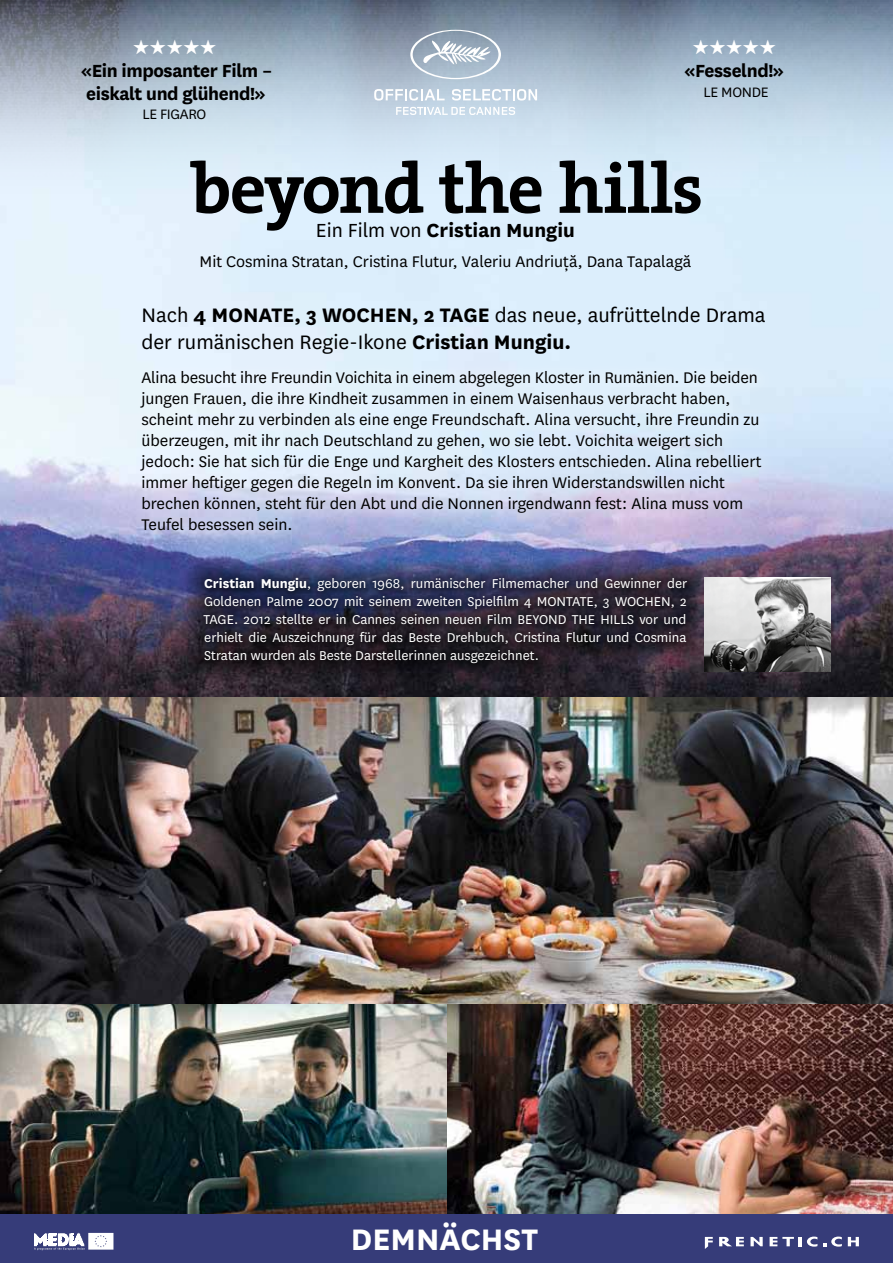
<style>
.page{position:relative;width:893px;height:1263px;background:#fff}
.page>*{position:absolute;margin:0;border:0;box-sizing:border-box;transform-origin:0 0}
.t1{font:700 34.65px "National";color:#fff}
.t2{font:22.8px/27px "National";color:#000}
.t3{font:700 22.2px "National";color:#000}
.t4{font:700 20.55px/22.8px "National";letter-spacing:-.02em;color:#000}
.t5{font:20.55px "Zapf Dingbats ITC";color:#fff}
.t6{font:18px/21px "National";color:#000}
.t7{font:15.9px "National";letter-spacing:-.02em;color:#000}
.t8{font:15px/18px "National";color:#fff;text-align:justify}
.s1{font-weight:400}
.s2{font-weight:700}
</style>
<div class="page">
<img style="left:0;top:0;width:893px;height:972px">
<img style="left:0;top:972px;width:893px;height:33px">
<svg style="left:410px;top:30px;width:91px;height:49px;background:#aebcca"></svg>
<svg style="left:452px;top:89px;width:85px;height:12px"></svg>
<svg style="left:374px;top:89px;width:71px;height:12px"></svg>
<svg style="left:396px;top:107px;width:119px;height:8px"></svg>
<img style="left:446px;top:1005px;width:447px;height:209px">
<img style="left:0;top:1005px;width:446px;height:209px">
<svg style="left:132px;top:360px;width:645px;height:186px;background:#d5dff2"></svg>
<svg style="left:190px;top:160px;width:511px;height:71px;background:#99a5ae"></svg>
<svg style="left:182px;top:557px;width:526px;height:128px;background:#2a273c"></svg>
<img style="left:705px;top:577px;width:125px;height:95px">
<div style="left:0;top:1214px;width:893px;height:49px;background:#363c79"></div>
<svg style="left:848px;top:1237px;width:11px;height:9px"></svg>
<svg style="left:823px;top:1236px;width:19px;height:10px"></svg>
<svg style="left:705px;top:1237px;width:8px;height:12px"></svg>
<svg style="left:750px;top:1237px;width:13px;height:9px"></svg>
<svg style="left:770px;top:1236px;width:47px;height:10px"></svg>
<svg style="left:719px;top:1237px;width:25px;height:9px"></svg>
<svg style="left:34px;top:1232px;width:79px;height:18px"></svg>
<p class="t5" style="left:133px;top:37px;width:85px">★★★★★</p>
<p class="t4" style="left:81px;top:58px;width:193px">«Ein imposanter Film – eiskalt und glühend!»</p>
<p class="t7" style="left:142px;top:104px;width:47px">Le Figaro</p>
<p class="t3" style="left:316px;top:215px;width:261px"><span class="s1">Ein Film von</span> Cristian Mungiu</p>
<p class="t5" style="left:692px;top:38px;width:85px">★★★★★</p>
<p class="t4" style="left:684px;top:58px;width:101px">«Fesselnd!»</p>
<p class="t7" style="left:704px;top:82px;width:66px">LE MONDE</p>
<p class="t6" style="left:200px;top:250px;width:493px">Mit Cosmina Stratan, Cristina Flutur, Valeriu Andriuţă, Dana Tapalagă</p>
<p class="t2" style="left:141px;top:301px;width:626px">Nach <span class="s2">4 MONATE, 3 WOCHEN, 2 TAGE</span> das neue, aufrüttelnde Drama der rumänischen Regie-Ikone <span class="s2">Cristian Mungiu.</span></p>
<p class="t6" style="left:141px;top:366px;width:622px">Alina besucht ihre Freundin Voichita in einem abgelegen Kloster in Rumänien. Die beiden jungen Frauen, die ihre Kindheit zusammen in einem Waisenhaus verbracht haben, scheint mehr zu verbinden als eine enge Freundschaft. Alina versucht, ihre Freundin zu überzeugen, mit ihr nach Deutschland zu gehen, wo sie lebt. Voichita weigert sich jedoch: Sie hat sich für die Enge und Kargheit des Klosters entschieden. Alina rebelliert immer heftiger gegen die Regeln im Konvent. Da sie ihren Widerstandswillen nicht brechen können, steht für den Abt und die Nonnen irgendwann fest: Alina muss vom Teufel besessen sein.</p>
<p class="t8" style="left:203px;top:574px;width:485px"><span class="s2">Cristian Mungiu</span>, geboren 1968, rumänischer Filmemacher und Gewinner der Goldenen Palme 2007 mit seinem zweiten Spielfilm 4 MONTATE, 3 WOCHEN, 2<br>TAGE. 2012 stellte er in Cannes seinen neuen Film BEYOND THE HILLS vor und erhielt die Auszeichnung für das Beste Drehbuch, Cristina Flutur und Cosmina Stratan wurden als Beste Darstellerinnen ausgezeichnet.</p>
<h1 class="t1" style="left:351px;top:1215px;width:130px">Demnächst</h1>
</div>
